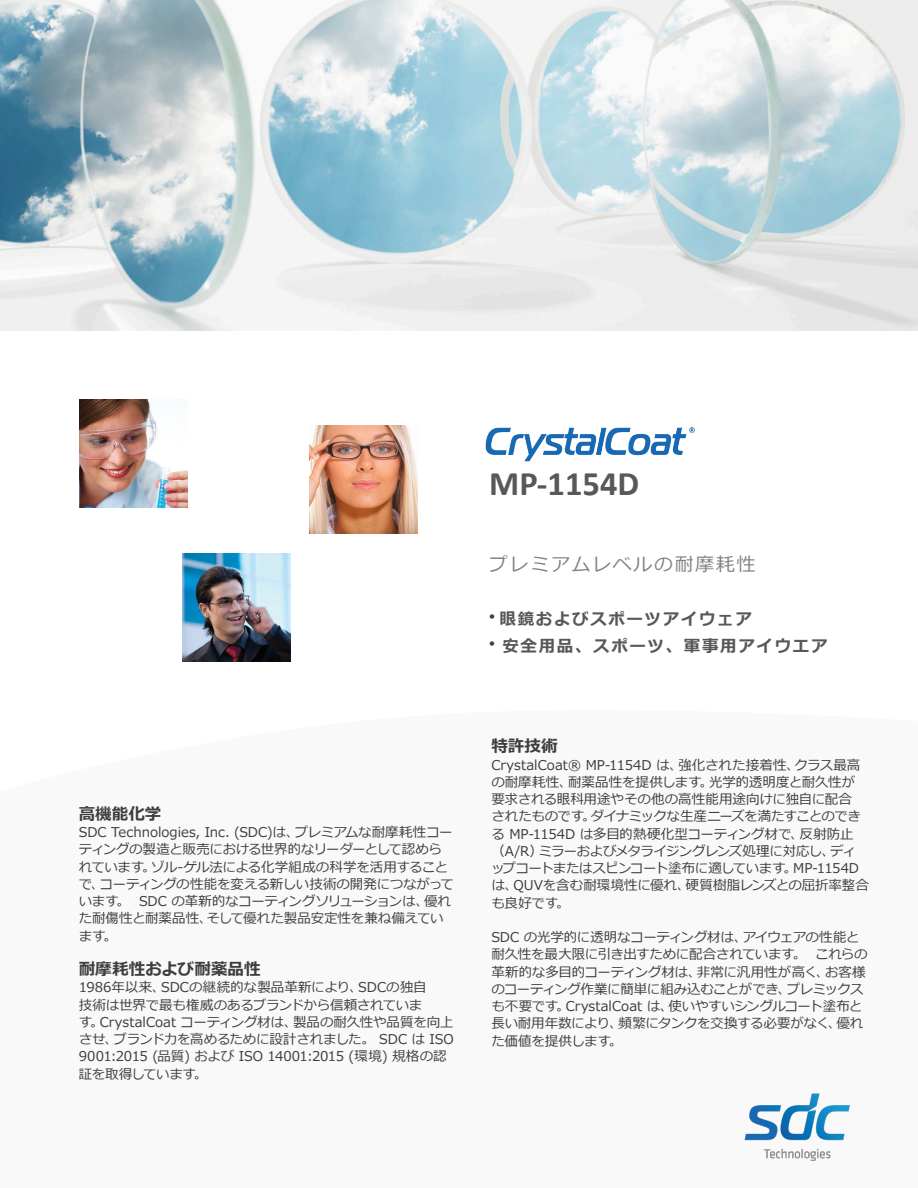
<style>
.page{position:relative;width:918px;height:1188px;background:#fff}
.page>*{position:absolute;margin:0;border:0;box-sizing:border-box;transform-origin:0 0}
.t1{font:700 34.5px "Calibri";color:#57585a}
.t2{font:18.75px "Meiryo";letter-spacing:.1em;color:#808285}
.t3{font:700 16.5px "Meiryo";letter-spacing:.1em;color:#57585a}
.t4{font:700 16.5px "Meiryo";letter-spacing:.005em;color:#3e3e3f}
.t5{font:13.5px/17.2px "Meiryo";letter-spacing:-.015em;color:#3e3e3f}
</style>
<div class="page">
<img style="left:182px;top:554px;width:108px;height:108px">
<img style="left:0;top:0;width:918px;height:330px">
<img style="left:80px;top:400px;width:108px;height:108px">
<img style="left:310px;top:426px;width:108px;height:108px">
<img style="left:744px;top:1093px;width:106px;height:67px">
<img style="left:485px;top:428px;width:209px;height:33px">
<p class="t4" style="left:79px;top:802px;width:84px">高機能化学</p>
<p class="t5" style="left:79px;top:824px;width:377px">SDC Technologies, Inc. (SDC)は、プレミアムな耐摩耗性コーティングの製造と販売における世界的なリーダーとして認められています。ゾル-ゲル法による化学組成の科学を活用することで、コーティングの性能を変える新しい技術の開発につながっています。 SDC の革新的なコーティングソリューションは、優れた耐傷性と耐薬品性、そして優れた製品安定性を兼ね備えています。</p>
<p class="t4" style="left:79px;top:957px;width:183px">耐摩耗性および耐薬品性</p>
<p class="t5" style="left:79px;top:980px;width:377px">1986年以来、SDCの継続的な製品革新により、SDCの独自<br>技術は世界で最も権威のあるブランドから信頼されていま<br>す。CrystalCoat コーティング材は、製品の耐久性や品質を向上させ、ブランド力を高めるために設計されました。 SDC は ISO<br>9001:2015 (品質) および ISO 14001:2015 (環境) 規格の認証を取得しています。</p>
<p class="t1" style="left:489px;top:459px;width:152px">MP-1154D</p>
<p class="t2" style="left:489px;top:552px;width:268px">プレミアムレベルの耐摩耗性</p>
<p class="t3" style="left:489px;top:608px;width:264px"><sup>•</sup> 眼鏡およびスポーツアイウェア</p>
<p class="t3" style="left:489px;top:635px;width:340px"><sup>•</sup> 安全用品、スポーツ、軍事用アイウエア</p>
<p class="t4" style="left:491px;top:735px;width:68px">特許技術</p>
<p class="t5" style="left:491px;top:757px;width:379px">CrystalCoat® MP-1154D は、強化された接着性、クラス最高の耐摩耗性、耐薬品性を提供します。光学的透明度と耐久性が要求される眼科用途やその他の高性能用途向けに独自に配合<br>されたものです。ダイナミックな生産ニーズを満たすことのできる MP-1154D は多目的熱硬化型コーティング材で、反射防止（A/R）ミラーおよびメタライジングレンズ処理に対応し、ディップコートまたはスピンコート塗布に適しています。MP-1154Dは、QUVを含む耐環境性に優れ、硬質樹脂レンズとの屈折率整合も良好です。</p>
<p class="t5" style="left:491px;top:929px;width:378px">SDC の光学的に透明なコーティング材は、アイウェアの性能と耐久性を最大限に引き出すために配合されています。 これらの革新的な多目的コーティング材は、非常に汎用性が高く、お客様のコーティング作業に簡単に組み込むことができ、プレミックスも不要です。CrystalCoat は、使いやすいシングルコート塗布と長い耐用年数により、頻繁にタンクを交換する必要がなく、優れた価値を提供します。</p>
</div>
